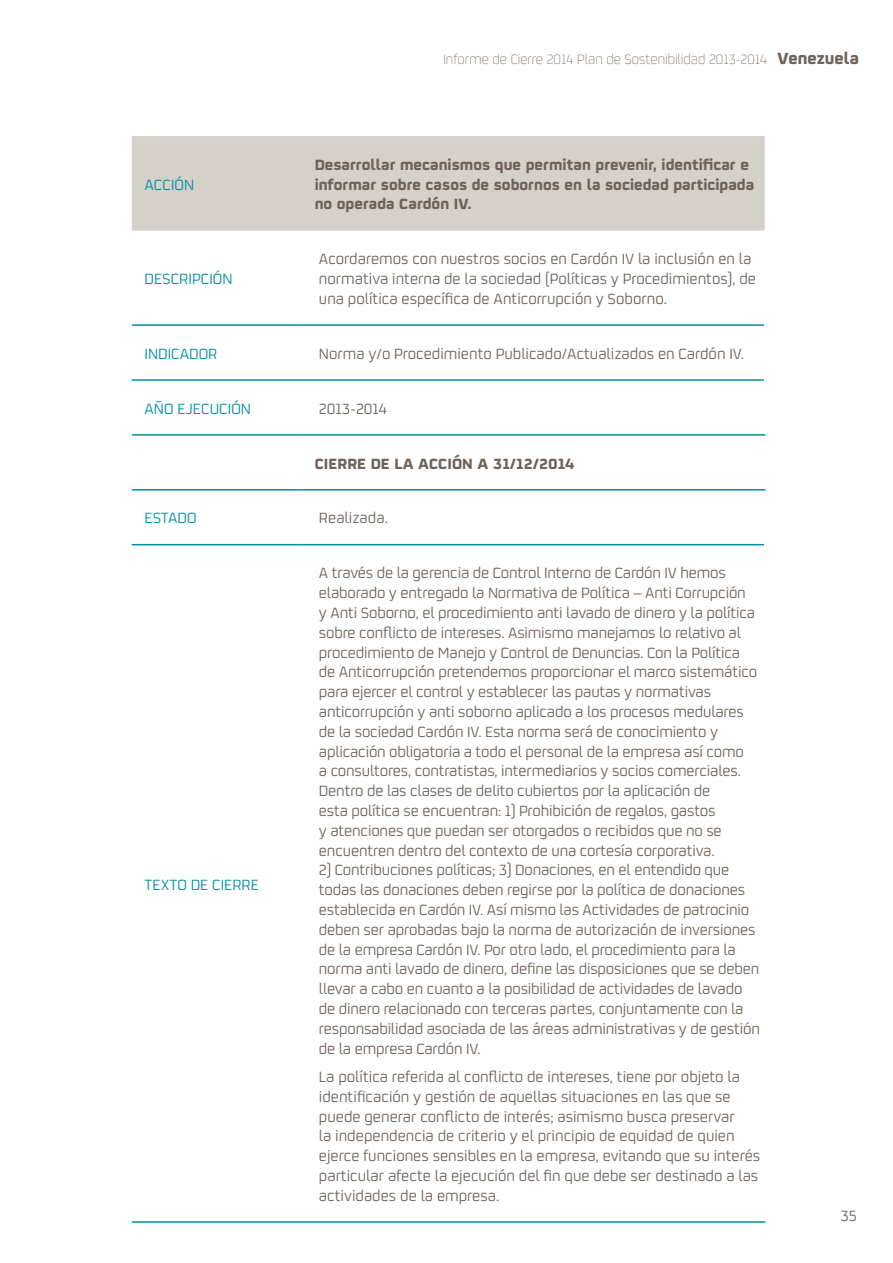
<style>
.page{position:relative;width:893px;height:1263px;background:#fff}
.page>*{position:absolute;margin:0;border:0;box-sizing:border-box;transform-origin:0 0}
.t1{font:16.5px/19.8px "Repsol";letter-spacing:-.01em;color:#6e6259}
.t2{font:700 16.5px/19.8px "Repsol";color:#6e6259}
.t3{font:16.5px "Repsol";color:#0090a1}
.t4{font:300 15px "Repsol";color:#6e6259}
.s1{font-weight:700;font-size:18px}
</style>
<div class="page">
<div style="left:132px;top:136px;width:633px;height:95px;background:#d5d0ca"></div>
<hr style="left:302px;top:324px;width:462px;height:2px;background:#0090a1">
<hr style="left:302px;top:379px;width:462px;height:2px;background:#0090a1">
<hr style="left:302px;top:489px;width:463px;height:1px;background:#0090a1">
<hr style="left:302px;top:544px;width:462px;height:1px;background:#0090a1">
<hr style="left:132px;top:324px;width:170px;height:2px;background:#0090a1">
<hr style="left:132px;top:379px;width:170px;height:2px;background:#0090a1">
<hr style="left:132px;top:434px;width:170px;height:2px;background:#0090a1">
<hr style="left:302px;top:434px;width:463px;height:2px;background:#0090a1">
<hr style="left:132px;top:489px;width:170px;height:1px;background:#0090a1">
<hr style="left:132px;top:544px;width:170px;height:1px;background:#0090a1">
<hr style="left:132px;top:1221px;width:170px;height:2px;background:#0090a1">
<hr style="left:302px;top:1221px;width:463px;height:2px;background:#0090a1">
<p class="t3" style="left:145px;top:173px;width:51px">ACCIÓN</p>
<p class="t3" style="left:145px;top:267px;width:90px">DESCRIPCIÓN</p>
<p class="t4" style="left:443px;top:49px;width:417px">Informe de Cierre 2014 Plan de Sostenibilidad 2013-2014 <span class="s1">Venezuela</span></p>
<p class="t2" style="left:315px;top:152px;width:441px">Desarrollar mecanismos que permitan prevenir, identificar e informar sobre casos de sobornos en la sociedad participada no operada Cardón IV.</p>
<p class="t1" style="left:319px;top:248px;width:439px">Acordaremos con nuestros socios en Cardón IV la inclusión en la normativa interna de la sociedad (Políticas y Procedimientos), de una política específica de Anticorrupción y Soborno.</p>
<p class="t3" style="left:145px;top:342px;width:74px">INDICADOR</p>
<p class="t1" style="left:319px;top:342px;width:427px">Norma y/o Procedimiento Publicado/Actualizados en Cardón IV.</p>
<p class="t3" style="left:145px;top:397px;width:108px">AÑO EJECUCIÓN</p>
<p class="t1" style="left:319px;top:397px;width:70px">2013-2014</p>
<p class="t2" style="left:315px;top:451px;width:262px">CIERRE DE LA ACCIÓN A 31/12/2014</p>
<p class="t3" style="left:145px;top:507px;width:53px">ESTADO</p>
<p class="t1" style="left:319px;top:507px;width:70px">Realizada.</p>
<p class="t3" style="left:145px;top:873px;width:116px">TEXTO DE CIERRE</p>
<p class="t1" style="left:319px;top:562px;width:440px">A través de la gerencia de Control Interno de Cardón IV hemos elaborado y entregado la Normativa de Política – Anti Corrupción y Anti Soborno, el procedimiento anti lavado de dinero y la política sobre conflicto de intereses. Asimismo manejamos lo relativo al procedimiento de Manejo y Control de Denuncias. Con la Política de Anticorrupción pretendemos proporcionar el marco sistemático para ejercer el control y establecer las pautas y normativas anticorrupción y anti soborno aplicado a los procesos medulares de la sociedad Cardón IV. Esta norma será de conocimiento y aplicación obligatoria a todo el personal de la empresa así como<br>a consultores, contratistas, intermediarios y socios comerciales.<br>Dentro de las clases de delito cubiertos por la aplicación de<br>esta política se encuentran: 1) Prohibición de regalos, gastos<br>y atenciones que puedan ser otorgados o recibidos que no se encuentren dentro del contexto de una cortesía corporativa.</p>
<p class="t1" style="left:319px;top:859px;width:442px">2) Contribuciones políticas; 3) Donaciones, en el entendido que todas las donaciones deben regirse por la política de donaciones establecida en Cardón IV. Así mismo las Actividades de patrocinio deben ser aprobadas bajo la norma de autorización de inversiones de la empresa Cardón IV. Por otro lado, el procedimiento para la norma anti lavado de dinero, define las disposiciones que se deben llevar a cabo en cuanto a la posibilidad de actividades de lavado de dinero relacionado con terceras partes, conjuntamente con la responsabilidad asociada de las áreas administrativas y de gestión de la empresa Cardón IV.</p>
<p class="t1" style="left:319px;top:1066px;width:443px">La política referida al conflicto de intereses, tiene por objeto la identificación y gestión de aquellas situaciones en las que se puede generar conflicto de interés; asimismo busca preservar<br>la independencia de criterio y el principio de equidad de quien ejerce funciones sensibles en la empresa, evitando que su interés particular afecte la ejecución del fin que debe ser destinado a las actividades de la empresa.</p>
<p class="t1" style="left:840px;top:1205px;width:18px">35</p>
</div>
